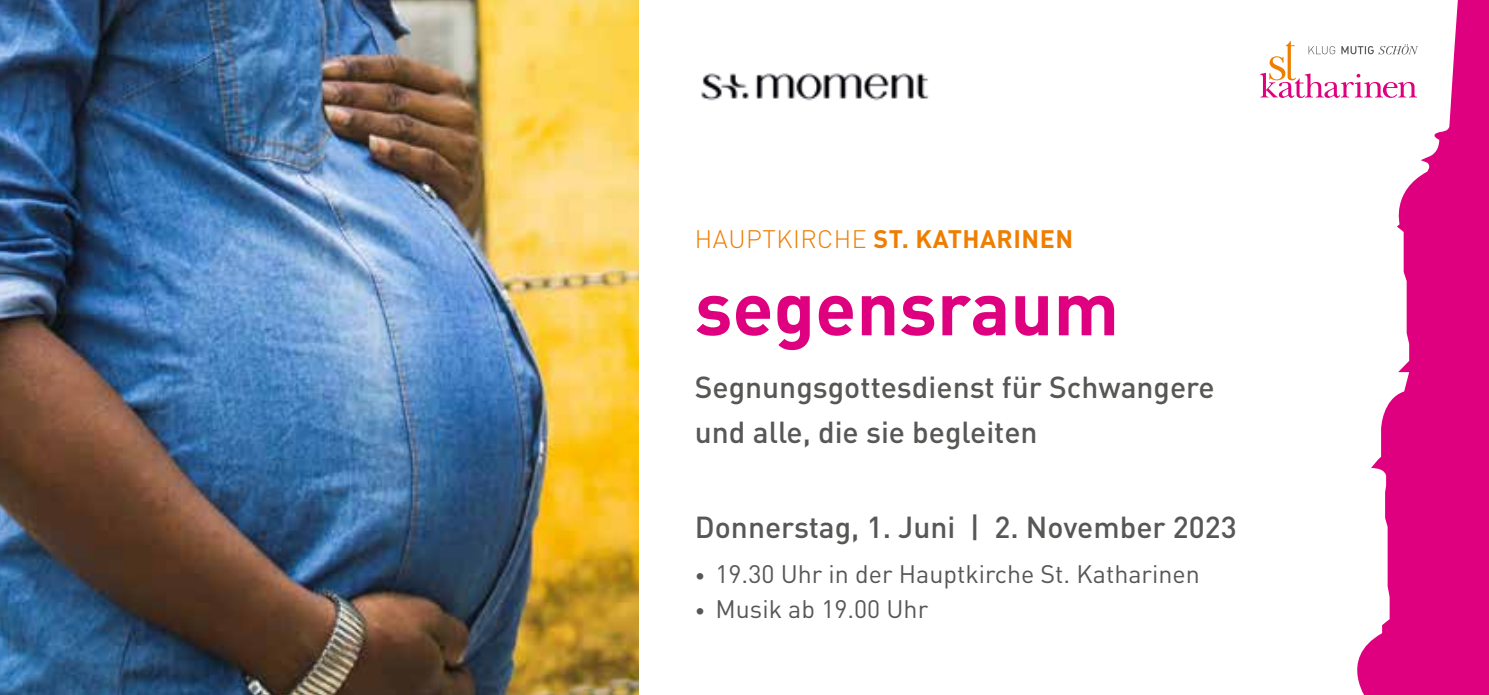
<style>
.page{position:relative;width:1489px;height:695px;background:#fff}
.page>*{position:absolute;margin:0;border:0;box-sizing:border-box;transform-origin:0 0}
.t1{font:700 75px "DIN";color:#de007e}
.t2{font:500 30px/45px "DIN";color:#575756}
.t3{font:25px "DIN";color:#575756}
.t4{font:700 25px "DIN";letter-spacing:.02em;color:#ef7d00}
.s1{font-weight:300}
.s2{font-size:20px}
</style>
<div class="page">
<svg style="left:1357px;top:0;width:131px;height:694px;fill:#de007e"></svg>
<svg style="left:1260px;top:41px;width:157px;height:57px"></svg>
<img style="left:0;top:0;width:638px;height:694px">
<img style="left:701px;top:73px;width:228px;height:28px">
<p class="t4" style="left:694px;top:222px;width:380px"><span class="s1">HAUPTKIRCHE</span> ST. KATHARINEN</p>
<h1 class="t1" style="left:694px;top:259px;width:426px">segensraum</h1>
<p class="t2" style="left:694px;top:363px;width:521px">Segnungsgottesdienst für Schwangere und alle, die sie begleiten</p>
<p class="t2" style="left:694px;top:503px;width:543px">Donnerstag, 1. Juni | 2. November 2023</p>
<p class="t3" style="left:694px;top:558px;width:506px"><span class="s2">•</span> 19.30 Uhr in der Hauptkirche St. Katharinen</p>
<p class="t3" style="left:694px;top:593px;width:235px"><span class="s2">•</span> Musik ab 19.00 Uhr</p>
</div>
